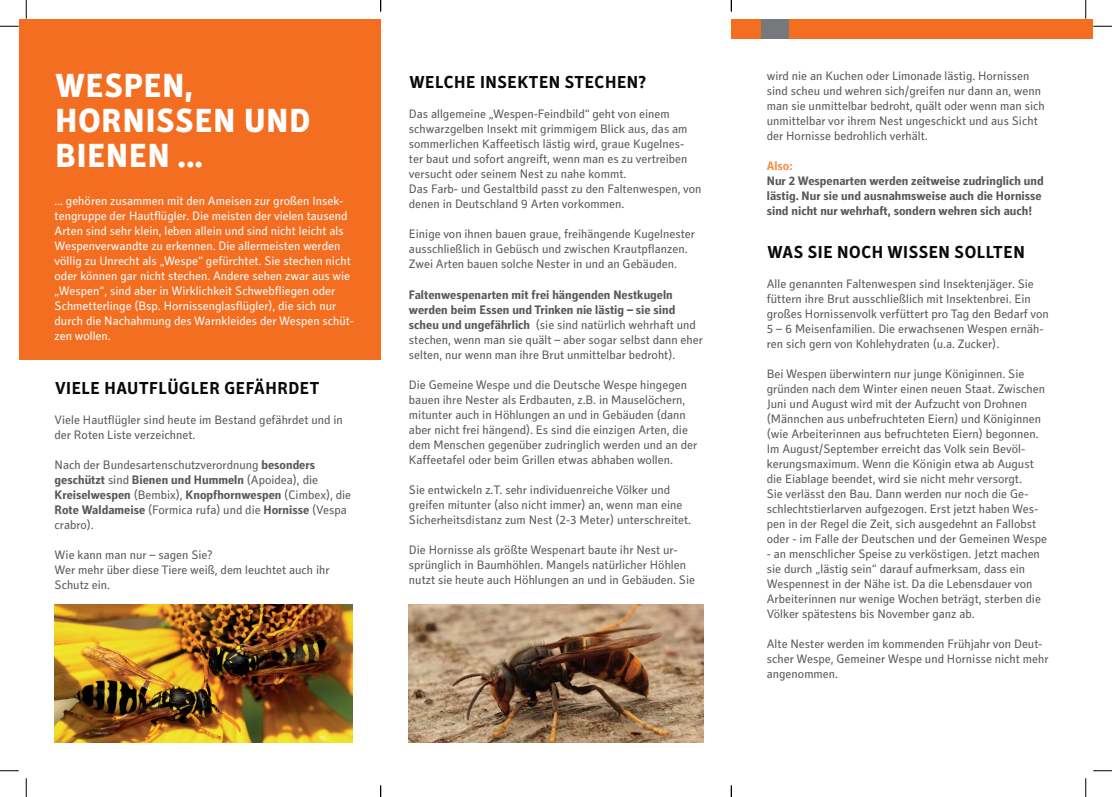
<style>
.page{position:relative;width:1112px;height:797px;background:#fff}
.page>*{position:absolute;margin:0;border:0;box-sizing:border-box;transform-origin:0 0}
.t1{font:800 33.75px/35px "Secca";letter-spacing:.03em;color:#fff}
.t2{font:700 17.5px "Secca";letter-spacing:.03em;color:#0c0806}
.t3{font:12.5px/15px "Secca";color:#57585a}
.t4{font:12.5px/15px "Secca";color:#fff}
.t5{font:700 12.5px/15px "Secca";color:#57585a}
.t6{font:700 12.5px "Secca";color:#f69146}
.s1{font-weight:700}
</style>
<div class="page">
<div style="left:19px;top:19px;width:362px;height:341px;background:#f36e21"></div>
<div style="left:760px;top:19px;width:31px;height:20px;background:#76787b"></div>
<div style="left:789px;top:19px;width:304px;height:20px;background:#f36e21"></div>
<div style="left:731px;top:19px;width:29px;height:20px;background:#f36e21"></div>
<img style="left:55px;top:604px;width:297px;height:138px">
<img style="left:409px;top:604px;width:294px;height:138px">
<svg style="left:0;top:25px;width:19px;height:2px"></svg>
<svg style="left:1093px;top:25px;width:19px;height:2px"></svg>
<svg style="left:0;top:770px;width:19px;height:1px"></svg>
<svg style="left:1093px;top:770px;width:19px;height:1px"></svg>
<svg style="left:25px;top:0;width:2px;height:19px"></svg>
<svg style="left:25px;top:778px;width:2px;height:19px"></svg>
<svg style="left:1085px;top:0;width:1px;height:19px"></svg>
<svg style="left:1085px;top:778px;width:1px;height:19px"></svg>
<svg style="left:380px;top:785px;width:1px;height:12px"></svg>
<svg style="left:731px;top:785px;width:1px;height:12px"></svg>
<h1 class="t1" style="left:56px;top:69px;width:256px">WESPEN,<br>HORNISSEN UND<br>BIENEN ...</h1>
<p class="t4" style="left:55px;top:193px;width:301px">... gehören zusammen mit den Ameisen zur großen Insek&shy;tengruppe der Hautflügler. Die meisten der vielen tausend Arten sind sehr klein, leben allein und sind nicht leicht als Wespenverwandte zu erkennen. Die allermeisten werden völlig zu Unrecht als „Wespe“ gefürchtet. Sie stechen nicht oder können gar nicht stechen. Andere sehen zwar aus wie „Wespen“, sind aber in Wirklichkeit Schwebfliegen oder Schmetterlinge (Bsp. Hornissenglasflügler), die sich nur durch die Nachahmung des Warnkleides der Wespen schüt&shy;zen wollen.</p>
<h2 class="t2" style="left:55px;top:377px;width:266px">VIELE HAUTFLÜGLER GEFÄHRDET</h2>
<p class="t3" style="left:55px;top:412px;width:290px">Viele Hautflügler sind heute im Bestand gefährdet und in der Roten Liste verzeichnet.</p>
<p class="t3" style="left:55px;top:457px;width:298px">Nach der Bundesartenschutzverordnung <span class="s1">besonders geschützt</span> sind <span class="s1">Bienen und Hummeln</span> (Apoidea), die <span class="s1">Kreiselwespen</span> (Bembix), <span class="s1">Knopfhornwespen</span> (Cimbex), die <span class="s1">Rote Waldameise</span> (Formica rufa) und die <span class="s1">Hornisse</span> (Vespa crabro).</p>
<p class="t3" style="left:55px;top:547px;width:277px">Wie kann man nur – sagen Sie?<br>Wer mehr über diese Tiere weiß, dem leuchtet auch ihr<br>Schutz ein.</p>
<h2 class="t2" style="left:409px;top:72px;width:238px">WELCHE INSEKTEN STECHEN?</h2>
<p class="t3" style="left:767px;top:68px;width:279px">wird nie an Kuchen oder Limonade lästig. Hornissen sind scheu und wehren sich/greifen nur dann an, wenn man sie unmittelbar bedroht, quält oder wenn man sich unmittelbar vor ihrem Nest ungeschickt und aus Sicht der Hornisse bedrohlich verhält.</p>
<p class="t6" style="left:767px;top:158px;width:27px">Also:</p>
<p class="t5" style="left:767px;top:173px;width:278px">Nur 2 Wespenarten werden zeitweise zudringlich und lästig. Nur sie und ausnahmsweise auch die Hornisse sind nicht nur wehrhaft, sondern wehren sich auch!</p>
<h2 class="t2" style="left:767px;top:242px;width:259px">WAS SIE NOCH WISSEN SOLLTEN</h2>
<p class="t3" style="left:767px;top:277px;width:284px">Alle genannten Faltenwespen sind Insektenjäger. Sie füttern ihre Brut ausschließlich mit Insektenbrei. Ein großes Hornissenvolk verfüttert pro Tag den Bedarf von 5 – 6 Meisenfamilien. Die erwachsenen Wespen ernäh&shy;ren sich gern von Kohlehydraten (u.a. Zucker).</p>
<p class="t3" style="left:767px;top:367px;width:282px">Bei Wespen überwintern nur junge Königinnen. Sie gründen nach dem Winter einen neuen Staat. Zwischen Juni und August wird mit der Aufzucht von Drohnen (Männchen aus unbefruchteten Eiern) und Königinnen (wie Arbeiterinnen aus befruchteten Eiern) begonnen.<br>Im August/September erreicht das Volk sein Bevöl&shy;kerungsmaximum. Wenn die Königin etwa ab August die Eiablage beendet, wird sie nicht mehr versorgt.<br>Sie verlässt den Bau. Dann werden nur noch die Ge&shy;schlechtstierlarven aufgezogen. Erst jetzt haben Wes&shy;pen in der Regel die Zeit, sich ausgedehnt an Fallobst oder - im Falle der Deutschen und der Gemeinen Wespe</p>
<p class="t3" style="left:767px;top:547px;width:276px">- an menschlicher Speise zu verköstigen. Jetzt machen sie durch „lästig sein“ darauf aufmerksam, dass ein Wespennest in der Nähe ist. Da die Lebensdauer von Arbeiterinnen nur wenige Wochen beträgt, sterben die Völker spätestens bis November ganz ab.</p>
<p class="t3" style="left:767px;top:637px;width:283px">Alte Nester werden im kommenden Frühjahr von Deut&shy;scher Wespe, Gemeiner Wespe und Hornisse nicht mehr angenommen.</p>
<p class="t3" style="left:409px;top:107px;width:294px">Das allgemeine „Wespen-Feindbild“ geht von einem schwarzgelben Insekt mit grimmigem Blick aus, das am sommerlichen Kaffeetisch lästig wird, graue Kugelnes&shy;ter baut und sofort angreift, wenn man es zu vertreiben versucht oder seinem Nest zu nahe kommt.<br>Das Farb- und Gestaltbild passt zu den Faltenwespen, von denen in Deutschland 9 Arten vorkommen.</p>
<p class="t3" style="left:409px;top:227px;width:288px">Einige von ihnen bauen graue, freihängende Kugelnester ausschließlich in Gebüsch und zwischen Krautpflanzen.<br>Zwei Arten bauen solche Nester in und an Gebäuden.</p>
<p class="t3" style="left:409px;top:287px;width:296px"><span class="s1">Faltenwespenarten mit frei hängenden Nestkugeln werden beim Essen und Trinken nie lästig – sie sind scheu und ungefährlich</span> (sie sind natürlich wehrhaft und stechen, wenn man sie quält – aber sogar selbst dann eher selten, nur wenn man ihre Brut unmittelbar bedroht).</p>
<p class="t3" style="left:409px;top:377px;width:290px">Die Gemeine Wespe und die Deutsche Wespe hingegen bauen ihre Nester als Erdbauten, z.B. in Mauselöchern, mitunter auch in Höhlungen an und in Gebäuden (dann aber nicht frei hängend). Es sind die einzigen Arten, die dem Menschen gegenüber zudringlich werden und an der Kaffeetafel oder beim Grillen etwas abhaben wollen.</p>
<p class="t3" style="left:409px;top:482px;width:284px">Sie entwickeln z.T. sehr individuenreiche Völker und greifen mitunter (also nicht immer) an, wenn man eine<br>Sicherheitsdistanz zum Nest (2-3 Meter) unterschreitet.</p>
<p class="t3" style="left:409px;top:542px;width:288px">Die Hornisse als größte Wespenart baute ihr Nest ur&shy;sprünglich in Baumhöhlen. Mangels natürlicher Höhlen nutzt sie heute auch Höhlungen an und in Gebäuden. Sie</p>
</div>
